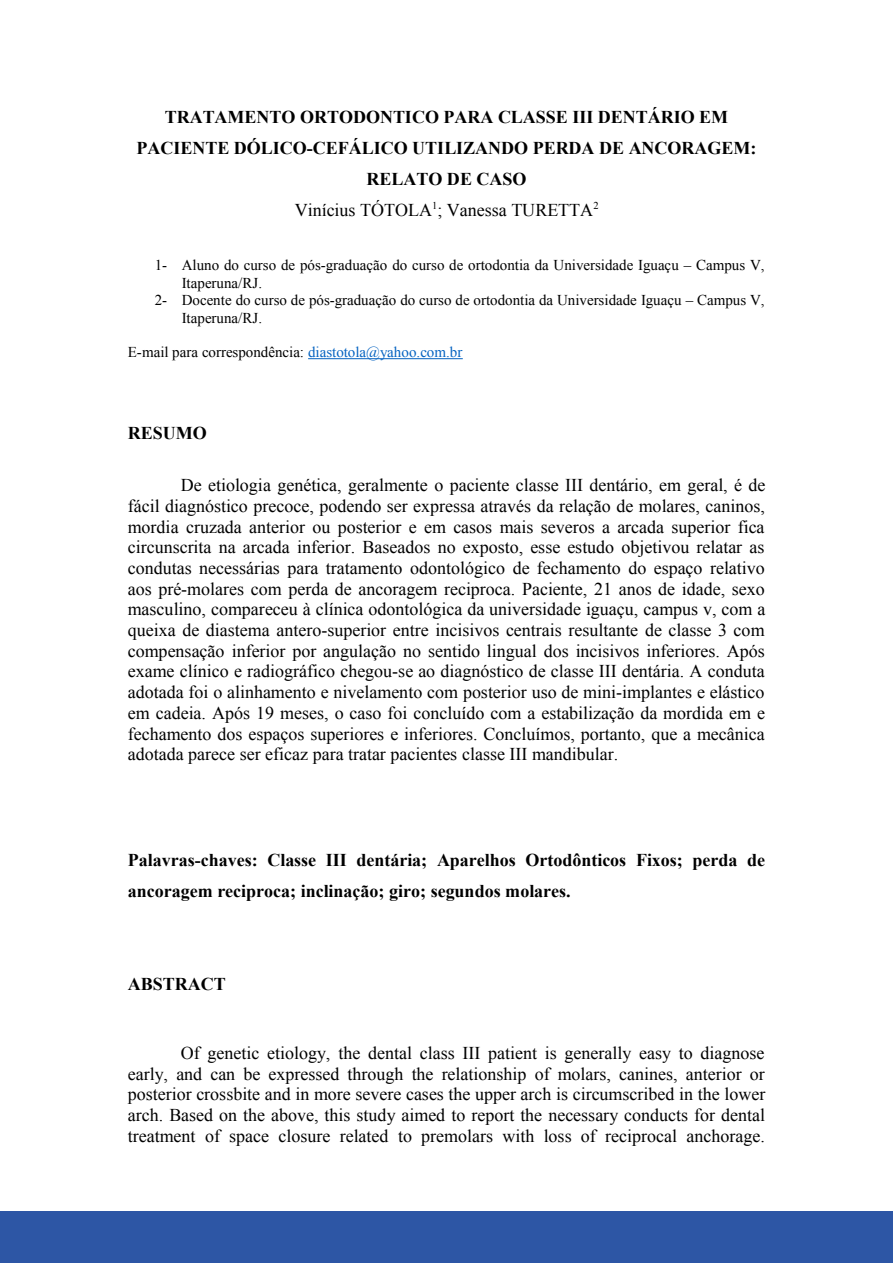
<style>
.page{position:relative;width:893px;height:1263px;background:#fff}
.page>*{position:absolute;margin:0;border:0;box-sizing:border-box;transform-origin:0 0}
.t1{font:18px/20.7px "Times New Roman";color:#000;text-align:justify}
.t2{font:700 18px/31px "Times New Roman";color:#000;text-align:center}
.t3{font:15px "Times New Roman";color:#000}
.s1{font-weight:400}
.s2{color:#0563c1}
</style>
<div class="page">
<div style="left:0;top:1212px;width:893px;height:51px;background:#2d56a5"></div>
<hr style="left:308px;top:358px;width:155px;height:1px;background:#0563c1">
<p class="t2" style="left:136px;top:102px;width:621px">TRATAMENTO ORTODONTICO PARA CLASSE III DENTÁRIO EM PACIENTE DÓLICO-CEFÁLICO UTILIZANDO PERDA DE ANCORAGEM:<br>RELATO DE CASO<br><span class="s1">Vinícius TÓTOLA</span><sup>1</sup><span class="s1">; Vanessa TURETTA</span><sup>2</sup></p>
<p class="t3" style="left:155px;top:257px;width:611px">1- Aluno do curso de pós-graduação do curso de ortodontia da Universidade Iguaçu – Campus V,</p>
<p class="t3" style="left:182px;top:275px;width:82px">Itaperuna/RJ.</p>
<p class="t3" style="left:155px;top:292px;width:611px">2- Docente do curso de pós-graduação do curso de ortodontia da Universidade Iguaçu – Campus V,</p>
<p class="t3" style="left:182px;top:309px;width:82px">Itaperuna/RJ.</p>
<p class="t3" style="left:128px;top:344px;width:336px">E-mail para correspondência: <span class="s2">diastotola@yahoo.com.br</span></p>
<p class="t2" style="left:128px;top:418px;width:80px">RESUMO</p>
<p class="t1" style="left:128px;top:475px;width:639px;text-indent:53px">De etiologia genética, geralmente o paciente classe III dentário, em geral, é de fácil diagnóstico precoce, podendo ser expressa através da relação de molares, caninos, mordia cruzada anterior ou posterior e em casos mais severos a arcada superior fica circunscrita na arcada inferior. Baseados no exposto, esse estudo objetivou relatar as condutas necessárias para tratamento odontológico de fechamento do espaço relativo aos pré-molares com perda de ancoragem reciproca. Paciente, 21 anos de idade, sexo masculino, compareceu à clínica odontológica da universidade iguaçu, campus v, com a queixa de diastema antero-superior entre incisivos centrais resultante de classe 3 com compensação inferior por angulação no sentido lingual dos incisivos inferiores. Após exame clínico e radiográfico chegou-se ao diagnóstico de classe III dentária. A conduta adotada foi o alinhamento e nivelamento com posterior uso de mini-implantes e elástico em cadeia. Após 19 meses, o caso foi concluído com a estabilização da mordida em e fechamento dos espaços superiores e inferiores. Concluímos, portanto, que a mecânica adotada parece ser eficaz para tratar pacientes classe III mandibular.</p>
<p class="t2" style="left:128px;top:844px;width:639px;text-align:left">Palavras-chaves: Classe III dentária; Aparelhos Ortodônticos Fixos; perda de ancoragem reciproca; inclinação; giro; segundos molares.</p>
<p class="t2" style="left:128px;top:968px;width:99px">ABSTRACT</p>
<p class="t1" style="left:128px;top:1042px;width:639px;text-indent:53px">Of genetic etiology, the dental class III patient is generally easy to diagnose early, and can be expressed through the relationship of molars, canines, anterior or posterior crossbite and in more severe cases the upper arch is circumscribed in the lower arch. Based on the above, this study aimed to report the necessary conducts for dental treatment of space closure related to premolars with loss of reciprocal anchorage.</p>
</div>
